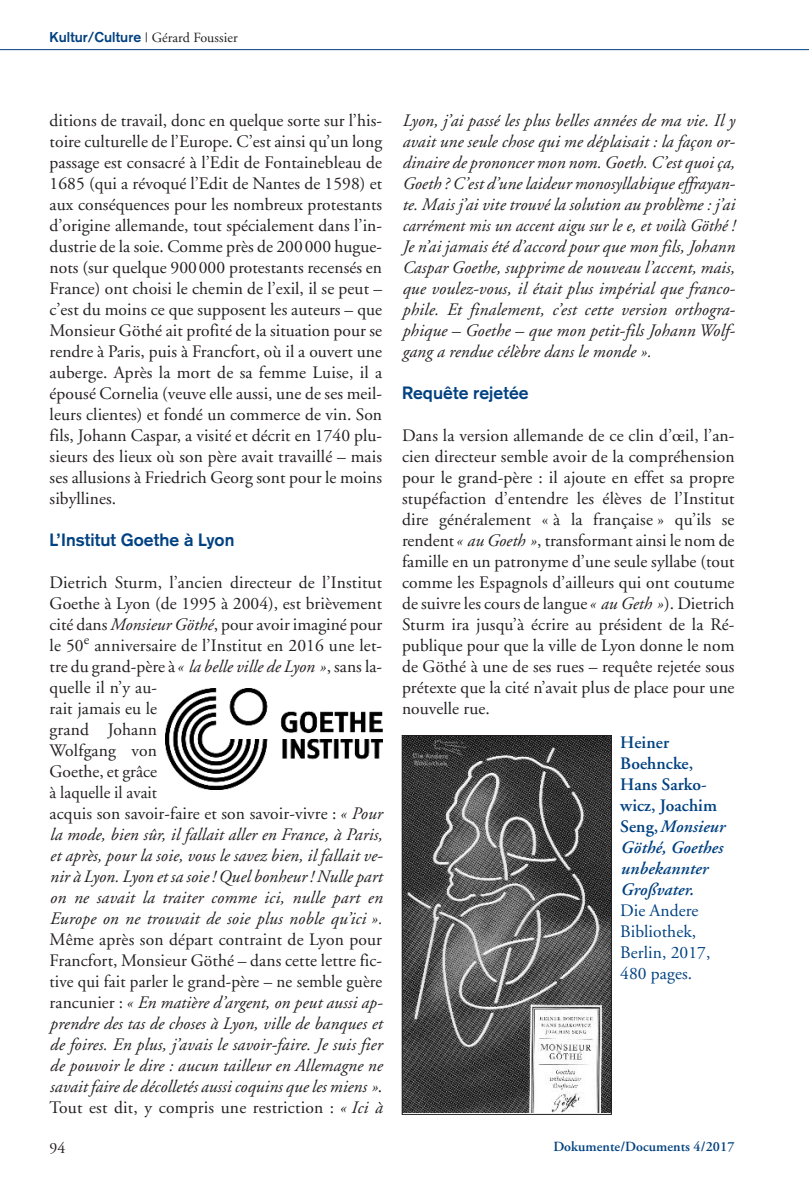
<style>
.page{position:relative;width:809px;height:1191px;background:#fff}
.page>*{position:absolute;margin:0;border:0;box-sizing:border-box;transform-origin:0 0}
.t1{font:17.5px/21px "Adobe Garamond";letter-spacing:.005em;color:#231f20;text-align:justify}
.t2{font:italic 17.5px/21px "Adobe Garamond";color:#231f20;text-align:justify}
.t3{font:600 17.5px/21px "Adobe Garamond";letter-spacing:.005em;color:#014181}
.t4{font:17.5px/21px "Adobe Garamond";letter-spacing:.005em;color:#014181}
.t5{font:700 17.5px "Akzidenz Grotesk";letter-spacing:.005em;color:#014181}
.t6{font:15.75px "Adobe Garamond";color:#231f20}
.t7{font:14px "Adobe Garamond";letter-spacing:.005em;color:#231f20}
.t8{font:600 14px "Adobe Garamond";letter-spacing:.005em;color:#014181}
.s1{font-family:"Akzidenz Grotesk";font-weight:700;color:#014181}
.s2{font-style:italic}
.s3{font-style:normal}
</style>
<div class="page">
<hr style="left:0;top:49px;width:809px;height:1px;background:#014181">
<img style="left:166px;top:688px;width:216px;height:101px">
<img style="left:404px;top:737px;width:205px;height:375px">
<div style="left:402px;top:735px;width:209px;height:379px;border:1px solid #231f20"></div>
<p class="t7" style="left:50px;top:32px;width:189px"><span class="s1">Kultur/Culture</span> | Gérard Foussier</p>
<p class="t1" style="left:50px;top:111px;width:334px">ditions de travail, donc en quelque sorte sur l’his&shy;toire culturelle de l’Europe. C’est ainsi qu’un long passage est consacré à l’Edit de Fontainebleau de 1685 (qui a révoqué l’Edit de Nantes de 1598) et aux conséquences pour les nombreux protestants d’origine allemande, tout spécialement dans l’in&shy;dustrie de la soie. Comme près de 200000 hugue&shy;nots (sur quelque 900000 protestants recensés en France) ont choisi le chemin de l’exil, il se peut – c’est du moins ce que supposent les auteurs – que Monsieur Göthé ait profité de la situation pour se rendre à Paris, puis à Francfort, où il a ouvert une auberge. Après la mort de sa femme Luise, il a épousé Cornelia (veuve elle aussi, une de ses meil&shy;leurs clientes) et fondé un commerce de vin. Son fils, Johann Caspar, a visité et décrit en 1740 plu&shy;sieurs des lieux où son père avait travaillé – mais ses allusions à Friedrich Georg sont pour le moins sibyllines.</p>
<p class="t5" style="left:50px;top:534px;width:186px">L’Institut Goethe à Lyon</p>
<p class="t1" style="left:50px;top:573px;width:335px;text-align:left">Dietrich Sturm, l’ancien directeur de l’Institut Goethe à Lyon (de 1995 à 2004), est brièvement cité dans<span class="s2">Monsieur Göthé</span>, pour avoir imaginé pour le 50<sup>e</sup> anniversaire de l’Institut en 2016 une let&shy;tre du grand-père à<span class="s2">« la belle ville de Lyon »</span>, sans la&shy;quelle il n’y au-<br>rait jamais eu le<br>grand Johann<br>Wolfgang von<br>Goethe, et grâce<br>à laquelle il avait<br>acquis son savoir-faire et son savoir-vivre : <span class="s2">« Pour la mode, bien sûr, il fallait aller en France, à Paris, et après, pour la soie, vous le savez bien, il fallait ve&shy;nir à Lyon. Lyon et sa soie ! Quel bonheur ! Nulle part on ne savait la traiter comme ici, nulle part en Europe on ne trouvait de soie plus noble qu’ici ».</span></p>
<p class="t2" style="left:50px;top:931px;width:335px"><span class="s3">Même après son départ contraint de Lyon pour Francfort, Monsieur Göthé – dans cette lettre fic&shy;tive qui fait parler le grand-père – ne semble guère rancunier :</span> « En matière d’argent, on peut aussi ap&shy;prendre des tas de choses à Lyon, ville de banques et de foires. En plus, j’avais le savoir-faire. Je suis fier de pouvoir le dire : aucun tailleur en Allemagne ne savait faire de décolletés aussi coquins que les miens »<span class="s3">.<br>Tout est dit, y compris une restriction :</span> « Ici à</p>
<p class="t2" style="left:402px;top:112px;width:335px">Lyon, j’ai passé les plus belles années de ma vie. Il y avait une seule chose qui me déplaisait : la façon or&shy;dinaire de prononcer mon nom. Goeth. C’est quoi ça, Goeth ? C’est d’une laideur monosyllabique effrayan&shy;te. Mais j’ai vite trouvé la solution au problème : j’ai carrément mis un accent aigu sur le e, et voilà Göthé !<br>Je n’ai jamais été d’accord pour que mon fils, Johann Caspar Goethe, supprime de nouveau l’accent, mais, que voulez-vous, il était plus impérial que franco&shy;phile. Et finalement, c’est cette version orthogra&shy;phique – Goethe – que mon petit-fils Johann Wolf&shy;gang a rendue célèbre dans le monde ».</p>
<p class="t5" style="left:402px;top:387px;width:128px">Requête rejetée</p>
<p class="t1" style="left:402px;top:426px;width:334px">Dans la version allemande de ce clin d’œil, l’an&shy;cien directeur semble avoir de la compréhension pour le grand-père : il ajoute en effet sa propre stupéfaction d’entendre les élèves de l’Institut dire généralement « à la française » qu’ils se rendent<span class="s2">« au Goeth »</span>, transformant ainsi le nom de famille en un patronyme d’une seule syllabe (tout comme les Espagnols d’ailleurs qui ont coutume de suivre les cours de langue<span class="s2">« au Geth »</span>). Dietrich Sturm ira jusqu’à écrire au président de la Ré&shy;publique pour que la ville de Lyon donne le nom de Göthé à une de ses rues – requête rejetée sous prétexte que la cité n’avait plus de place pour une nouvelle rue.</p>
<p class="t3" style="left:620px;top:733px;width:106px">Heiner<br>Boehncke,<br>Hans Sarko&shy;wicz, Joachim<br>Seng,<span class="s2">Monsieur<br>Göthé, Goethes unbekannter<br>Großvater.</span></p>
<p class="t4" style="left:620px;top:901px;width:92px">Die Andere<br>Bibliothek,<br>Berlin, 2017,<br>480 pages.</p>
<p class="t6" style="left:50px;top:1141px;width:17px">94</p>
<p class="t8" style="left:553px;top:1141px;width:183px">Dokumente/Documents 4/2017</p>
</div>
